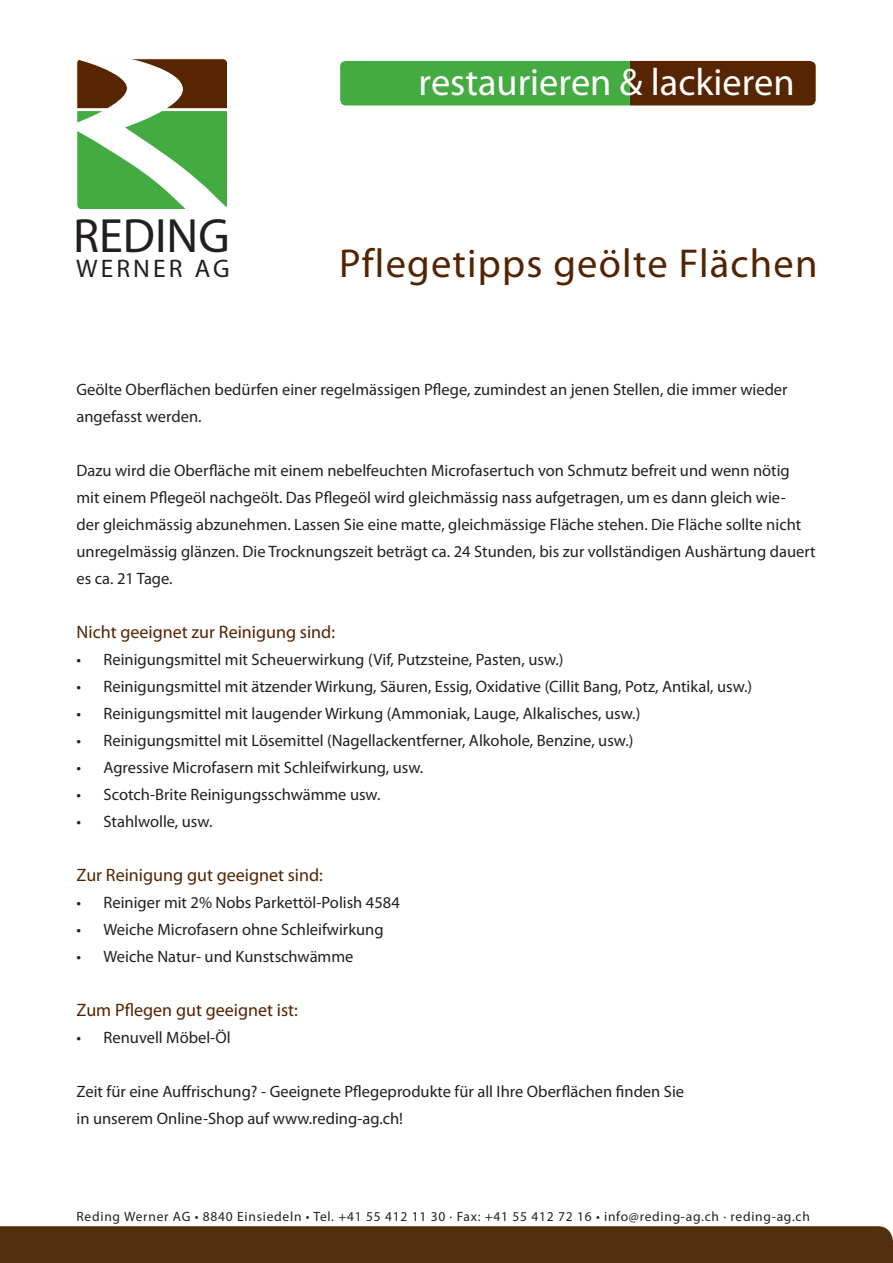
<style>
.page{position:relative;width:893px;height:1263px;background:#fff}
.page>*{position:absolute;margin:0;border:0;box-sizing:border-box;transform-origin:0 0}
.t1{font:48.3px "Myriad Pro";color:#231f20}
.t2{font:40.5px "Myriad Pro";letter-spacing:.03em;color:#542300}
.t3{font:38.25px "Myriad Pro";color:#fff}
.t4{font:25.5px "Myriad Pro";letter-spacing:.12em;color:#231f20}
.t5{font:18px "Myriad Pro";color:#542300}
.t6{font:16.5px/27px "Myriad Pro";color:#231f20}
.t7{font:13.5px "Myriad Pro";letter-spacing:.055em;color:#231f20}
</style>
<div class="page">
<svg style="left:340px;top:61px;width:476px;height:44px;background:#4b7628"></svg>
<svg style="left:76px;top:58px;width:152px;height:151px"></svg>
<div style="left:0;top:1227px;width:893px;height:36px;background:#522f0f"></div>
<h1 class="t1" style="left:73px;top:206px;width:158px">REDING</h1>
<h3 class="t4" style="left:76px;top:253px;width:155px">WERNER AG</h3>
<h3 class="t3" style="left:419px;top:59px;width:378px">restaurieren &amp; lackieren</h3>
<h2 class="t2" style="left:339px;top:238px;width:480px">Pflegetipps geölte Flächen</h2>
<p class="t6" style="left:77px;top:376px;width:713px">Geölte Oberflächen bedürfen einer regelmässigen Pflege, zumindest an jenen Stellen, die immer wieder angefasst werden.</p>
<p class="t6" style="left:77px;top:457px;width:741px">Dazu wird die Oberfläche mit einem nebelfeuchten Microfasertuch von Schmutz befreit und wenn nötig mit einem Pflegeöl nachgeölt. Das Pflegeöl wird gleichmässig nass aufgetragen, um es dann gleich wie-<br>der gleichmässig abzunehmen. Lassen Sie eine matte, gleichmässige Fläche stehen. Die Fläche sollte nicht unregelmässig glänzen. Die Trocknungszeit beträgt ca. 24 Stunden, bis zur vollständigen Aushärtung dauert es ca. 21 Tage.</p>
<p class="t5" style="left:77px;top:621px;width:260px">Nicht geeignet zur Reinigung sind:</p>
<p class="t6" style="left:77px;top:646px;width:489px">• Reinigungsmittel mit Scheuerwirkung (Vif, Putzsteine, Pasten, usw.)</p>
<p class="t6" style="left:77px;top:673px;width:677px">• Reinigungsmittel mit ätzender Wirkung, Säuren, Essig, Oxidative (Cillit Bang, Potz, Antikal, usw.)</p>
<p class="t6" style="left:77px;top:700px;width:565px">• Reinigungsmittel mit laugender Wirkung (Ammoniak, Lauge, Alkalisches, usw.)</p>
<p class="t6" style="left:77px;top:727px;width:558px">• Reinigungsmittel mit Lösemittel (Nagellackentferner, Alkohole, Benzine, usw.)</p>
<p class="t6" style="left:77px;top:754px;width:348px">• Agressive Microfasern mit Schleifwirkung, usw.</p>
<p class="t6" style="left:77px;top:781px;width:305px">• Scotch-Brite Reinigungsschwämme usw.</p>
<p class="t6" style="left:77px;top:808px;width:137px">• Stahlwolle, usw.</p>
<p class="t5" style="left:77px;top:864px;width:248px">Zur Reinigung gut geeignet sind:</p>
<p class="t6" style="left:77px;top:889px;width:325px">• Reiniger mit 2% Nobs Parkettöl-Polish 4584</p>
<p class="t6" style="left:77px;top:916px;width:309px">• Weiche Microfasern ohne Schleifwirkung</p>
<p class="t6" style="left:77px;top:943px;width:278px">• Weiche Natur- und Kunstschwämme</p>
<p class="t5" style="left:77px;top:999px;width:223px">Zum Pflegen gut geeignet ist:</p>
<p class="t6" style="left:77px;top:1024px;width:156px">• Renuvell Möbel-Öl</p>
<p class="t6" style="left:77px;top:1078px;width:609px">Zeit für eine Auffrischung? - Geeignete Pflegeprodukte für all Ihre Oberflächen finden Sie in unserem Online-Shop auf www.reding-ag.ch!</p>
<p class="t7" style="left:77px;top:1208px;width:735px">Reding Werner AG • 8840 Einsiedeln • Tel. +41 55 412 11 30 · Fax: +41 55 412 72 16 • info@reding-ag.ch · reding-ag.ch</p>
</div>
